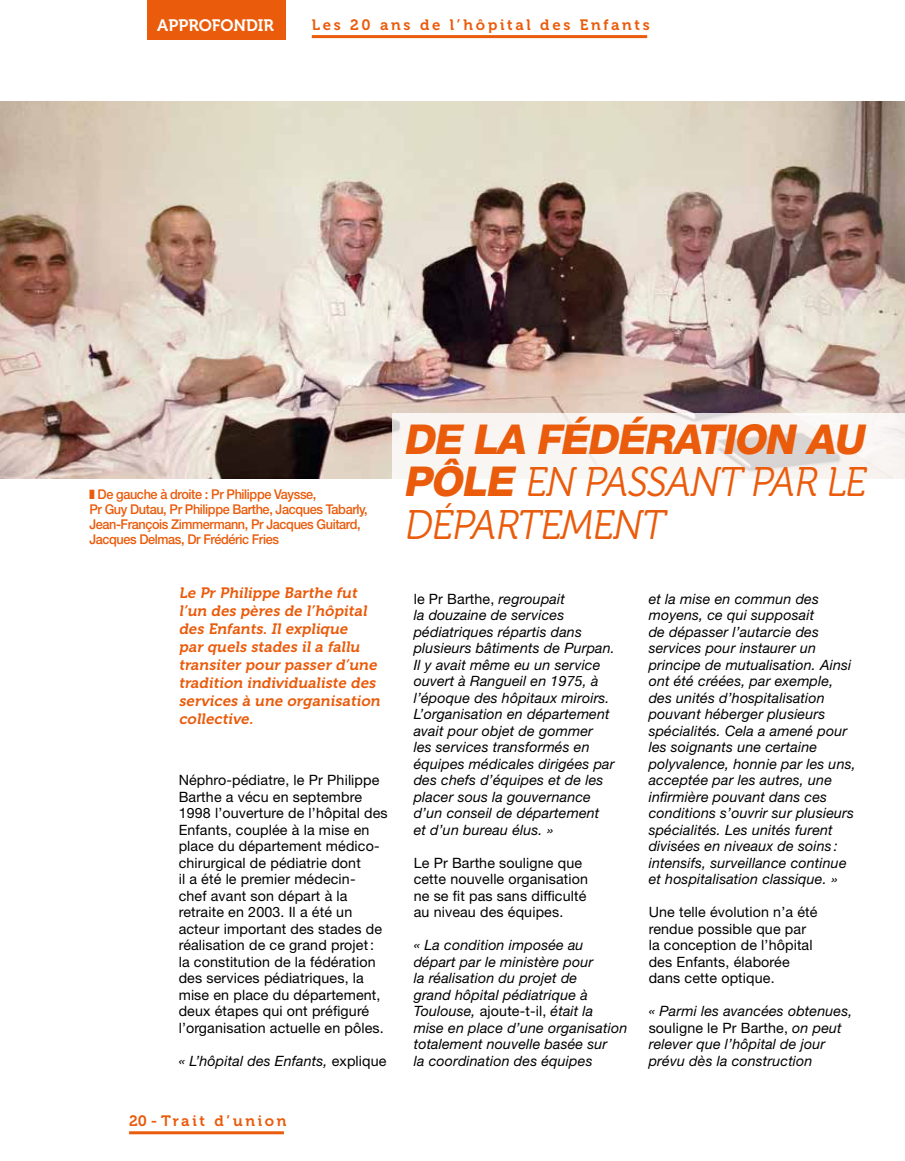
<style>
.page{position:relative;width:905px;height:1161px;background:#fff}
.page>*{position:absolute;margin:0;border:0;box-sizing:border-box;transform-origin:0 0}
.t1{font:italic 41.25px/42.5px "Museo 300";color:#ea5b0b;scale:.93 1}
.t2{font:italic 800 41.25px "Helvetica Neue LT Std";color:#ea5b0b}
.t3{font:16.5px "Museo 700";color:#fff}
.t4{font:italic 15px/18px "Museo 700";color:#ea5b0b}
.t5{font:15px "Museo 700";letter-spacing:.18em;color:#ea5b0b}
.t6{font:italic 14.25px/16.5px "Helvetica Neue LT Std";letter-spacing:.01em;color:#000}
.t7{font:14.25px/16.5px "Helvetica Neue LT Std";letter-spacing:.01em;color:#000}
.t8{font:500 13.5px/15px "Helvetica Neue LT Pro";letter-spacing:-.03em;color:#ea5b0b;scale:.94 1}
.s1{font-style:normal}
.s2{font-family:"Helvetica Neue LT Std";font-weight:800}
</style>
<div class="page">
<img style="left:0;top:102px;width:904px;height:376px">
<svg style="left:392px;top:413px;width:512px;height:66px;fill:#f8f5f2"></svg>
<div style="left:147px;top:0;width:138px;height:39px;background:#ea5b0b"></div>
<hr style="left:129px;top:1131px;width:155px;height:3px;background:#ea5b0b">
<hr style="left:312px;top:35px;width:335px;height:3px;background:#ea5b0b">
<p class="t3" style="left:157px;top:16px;width:118px">APPROFONDIR</p>
<p class="t5" style="left:312px;top:16px;width:339px">Les 20 ans de l’hôpital des Enfants</p>
<p class="t8" style="left:89px;top:486px;width:297px">■ De gauche à droite : Pr Philippe Vaysse,<br>Pr Guy Dutau, Pr Philippe Barthe, Jacques Tabarly, Jean-François Zimmermann, Pr Jacques Guitard, Jacques Delmas, Dr Frédéric Fries</p>
<p class="t4" style="left:179px;top:584px;width:206px">Le Pr Philippe Barthe fut l’un des pères de l’hôpital des Enfants. Il explique<br>par quels stades il a fallu transiter pour passer d’une tradition individualiste des services à une organisation collective.</p>
<p class="t7" style="left:179px;top:772px;width:210px">Néphro-pédiatre, le Pr Philippe<br>Barthe a vécu en septembre<br>1998 l’ouverture de l’hôpital des<br>Enfants, couplée à la mise en place du département médico&shy;chirurgical de pédiatrie dont<br>il a été le premier médecin-<br>chef avant son départ à la retraite en 2003. Il a été un acteur important des stades de réalisation de ce grand projet: la constitution de la fédération des services pédiatriques, la mise en place du département, deux étapes qui ont préfiguré l’organisation actuelle en pôles.</p>
<p class="t6" style="left:179px;top:1052px;width:209px">« L’hôpital des Enfants, <span class="s1">explique</span></p>
<h1 class="t2" style="left:403px;top:414px;width:470px">DE LA FÉDÉRATION AU</h1>
<h1 class="t1" style="left:403px;top:462px;width:506px"><span class="s2">PÔLE</span> EN PASSANT PAR LE<br>DÉPARTEMENT</h1>
<p class="t6" style="left:413px;top:590px;width:203px"><span class="s1">le Pr Barthe,</span> regroupait<br>la douzaine de services pédiatriques répartis dans plusieurs bâtiments de Purpan.<br>Il y avait même eu un service ouvert à Rangueil en 1975, à l’époque des hôpitaux miroirs.<br>L’organisation en département avait pour objet de gommer<br>les services transformés en équipes médicales dirigées par des chefs d’équipes et de les placer sous la gouvernance d’un conseil de département et d’un bureau élus. »</p>
<p class="t7" style="left:413px;top:854px;width:176px">Le Pr Barthe souligne que cette nouvelle organisation ne se fit pas sans difficulté au niveau des équipes.</p>
<p class="t6" style="left:413px;top:937px;width:215px">« La condition imposée au départ par le ministère pour<br>la réalisation du projet de<br>grand hôpital pédiatrique à<br>Toulouse, <span class="s1">ajoute-t-il,</span> était la<br>mise en place d’une organisation totalement nouvelle basée sur<br>la coordination des équipes</p>
<p class="t6" style="left:648px;top:590px;width:208px">et la mise en commun des moyens, ce qui supposait<br>de dépasser l’autarcie des services pour instaurer un principe de mutualisation. Ainsi ont été créées, par exemple, des unités d’hospitalisation pouvant héberger plusieurs spécialités. Cela a amené pour les soignants une certaine polyvalence, honnie par les uns, acceptée par les autres, une infirmière pouvant dans ces conditions s’ouvrir sur plusieurs spécialités. Les unités furent divisées en niveaux de soins : intensifs, surveillance continue et hospitalisation classique. »</p>
<p class="t7" style="left:648px;top:904px;width:170px">Une telle évolution n’a été rendue possible que par la conception de l’hôpital des Enfants, élaborée dans cette optique.</p>
<p class="t6" style="left:648px;top:1003px;width:205px">« Parmi les avancées obtenues, <span class="s1">souligne le Pr Barthe,</span> on peut relever que l’hôpital de jour prévu dès la construction</p>
<p class="t5" style="left:129px;top:1112px;width:159px">20 - Trait d’union</p>
</div>
